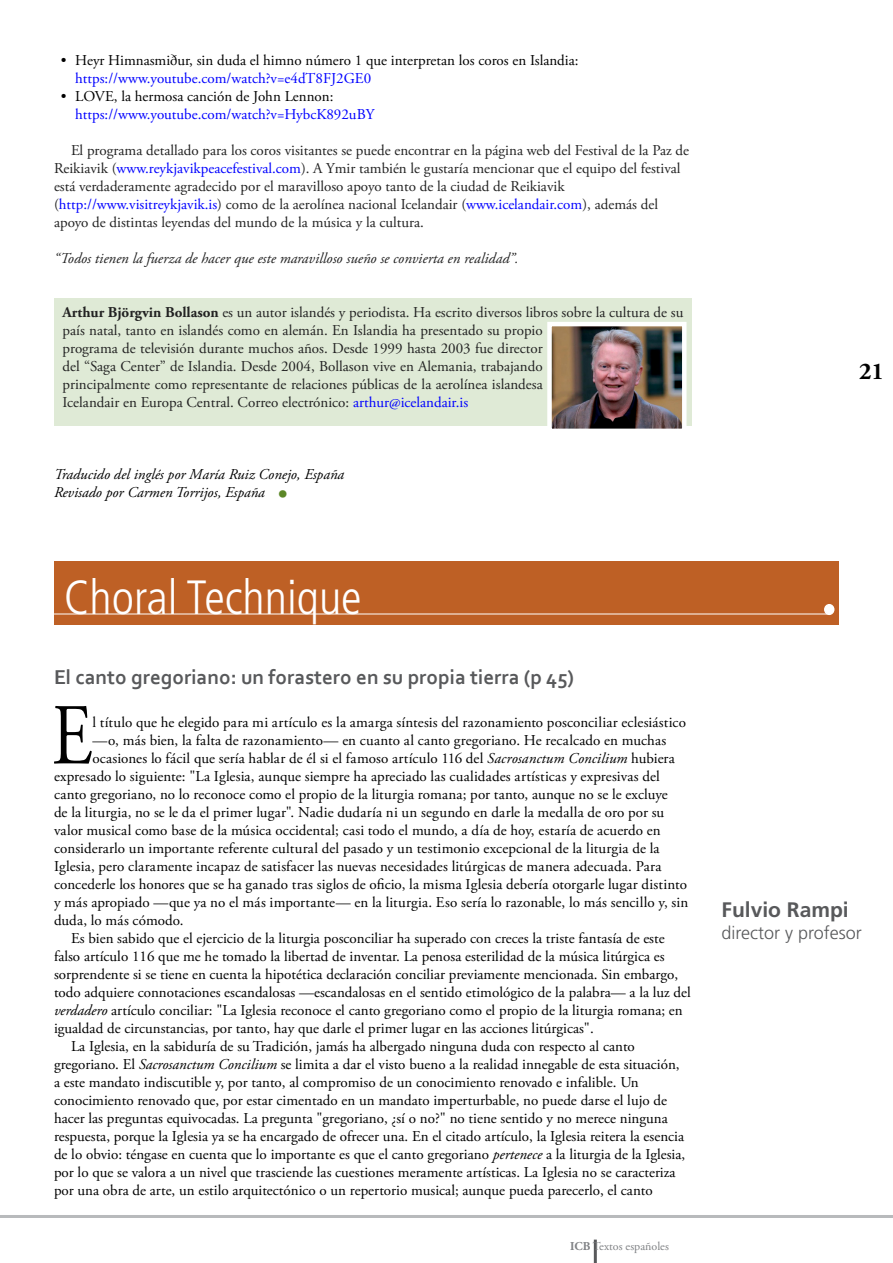
<style>
.page{position:relative;width:893px;height:1263px;background:#fff}
.page>*{position:absolute;margin:0;border:0;box-sizing:border-box;transform-origin:0 0}
.TextFirstLetter{font:86.55px "Adobe Garamond Pro";color:#000;scale:.8 1}
.t1{font:300 condensed 48px "Frutiger";color:#fff}
.t2{font:700 24px "Adobe Garamond Pro";color:#000}
.t3{font:700 21px "Corbel";color:#58595b}
.t4{font:700 21px "Frutiger";color:#58595b}
.t5{font:300 18px "Frutiger";color:#58595b}
.TextIntended{font:15px/18px "Adobe Garamond Pro";color:#000}
.TextFirstLetter-2{font:15px "Adobe Garamond Pro";letter-spacing:.01em;color:#000}
.TextIntended-2{font:15px/18px "Adobe Garamond Pro";color:#222}
.TextBullet{font:15px/18px "Adobe Garamond Pro";color:#000}
.TextBullet-2{font:15px/18px "Adobe Garamond Pro";color:#00f}
.t6{font:italic 15px "Adobe Garamond Pro";color:#000}
.t7{font:italic 15px "Adobe Garamond Pro";color:#222}
.t8{font:12px "Adobe Garamond Pro";color:#808285}
.s1{color:#00f}
.s2{color:#000}
.s3{font-weight:700}
.s4{font-size:27px;color:#5c8727}
.s5{font-style:italic}
</style>
<div class="page">
<hr style="left:0;top:1215px;width:893px;height:3px;background:#b8babc">
<hr style="left:594px;top:1239px;width:3px;height:24px;background:#58595b">
<div style="left:54px;top:298px;width:638px;height:128px;background:#dfead6"></div>
<img style="left:552px;top:327px;width:129px;height:101px">
<div style="left:547px;top:322px;width:139px;height:111px;border:4px solid #fff"></div>
<div style="left:54px;top:561px;width:785px;height:64px;background:#be6025"></div>
<hr style="left:54px;top:614px;width:775px;height:1px;background:#fff">
<div style="left:825px;top:605px;width:9px;height:9px;background:#fff;border-radius:50%"></div>
<div style="left:824px;top:604px;width:10px;height:11px;border:2px solid #fff;border-radius:50%"></div>
<p class="TextBullet" style="left:75px;top:52px;width:505px;text-indent:-14px">• Heyr Himnasmiður, sin duda el himno número 1 que interpretan los coros en Islandia: <span class="s1">https://www.youtube.com/watch?v=e4dT8FJ2GE0</span></p>
<p class="TextBullet-2" style="left:75px;top:88px;width:301px;text-indent:-14px"><span class="s2">• LOVE, la hermosa canción de John Lennon: </span>https://www.youtube.com/watch?v=HybcK892uBY</p>
<p class="TextIntended-2" style="left:54px;top:142px;width:636px;text-indent:17px">El programa detallado para los coros visitantes se puede encontrar en la página web del Festival de la Paz de Reikiavik (<span class="s1">www.reykjavikpeacefestival.com</span>). A Ymir también le gustaría mencionar que el equipo del festival está verdaderamente agradecido por el maravilloso apoyo tanto de la ciudad de Reikiavik (<span class="s1">http://www.visitreykjavik.is</span>) como de la aerolínea nacional Icelandair (<span class="s1">www.icelandair.com</span>), además del apoyo de distintas leyendas del mundo de la música y la cultura.</p>
<p class="t7" style="left:54px;top:249px;width:466px">“Todos tienen la fuerza de hacer que este maravilloso sueño se convierta en realidad”.</p>
<p class="TextIntended-2" style="left:63px;top:304px;width:622px"><span class="s3">Arthur Björgvin Bollason</span> es un autor islandés y periodista. Ha escrito diversos libros sobre la cultura de su país natal, tanto en islandés como en alemán. En Islandia ha presentado su propio<br>programa de televisión durante muchos años. Desde 1999 hasta 2003 fue director<br>del “Saga Center” de Islandia. Desde 2004, Bollason vive en Alemania, trabajando<br>principalmente como representante de relaciones públicas de la aerolínea islandesa<br>Icelandair en Europa Central. Correo electrónico: <span class="s1">arthur@icelandair.is</span></p>
<p class="t6" style="left:54px;top:465px;width:292px">Traducido del inglés por María Ruiz Conejo, España</p>
<p class="t6" style="left:54px;top:483px;width:234px">Revisado por Carmen Torrijos, España <span class="s4">•</span></p>
<p class="t1" style="left:64px;top:570px;width:299px">Choral Technique</p>
<p class="t3" style="left:54px;top:664px;width:522px">El canto gregoriano: un forastero en su propia tierra (p 45)</p>
<p class="TextFirstLetter" style="left:52px;top:684px;width:52px">E</p>
<p class="TextFirstLetter-2" style="left:92px;top:714px;width:595px">l título que he elegido para mi artículo es la amarga síntesis del razonamiento posconciliar eclesiástico</p>
<p class="TextFirstLetter-2" style="left:92px;top:732px;width:575px">—o, más bien, la falta de razonamiento— en cuanto al canto gregoriano. He recalcado en muchas</p>
<p class="TextFirstLetter-2" style="left:92px;top:750px;width:584px">ocasiones lo fácil que sería hablar de él si el famoso artículo 116 del <span class="s5">Sacrosanctum Concilium</span> hubiera</p>
<p class="TextFirstLetter-2" style="left:54px;top:768px;width:607px">expresado lo siguiente: "La Iglesia, aunque siempre ha apreciado las cualidades artísticas y expresivas del</p>
<p class="TextFirstLetter-2" style="left:54px;top:786px;width:615px">canto gregoriano, no lo reconoce como el propio de la liturgia romana; por tanto, aunque no se le excluye</p>
<p class="TextFirstLetter-2" style="left:54px;top:804px;width:612px">de la liturgia, no se le da el primer lugar". Nadie dudaría ni un segundo en darle la medalla de oro por su</p>
<p class="TextFirstLetter-2" style="left:54px;top:822px;width:608px">valor musical como base de la música occidental; casi todo el mundo, a día de hoy, estaría de acuerdo en</p>
<p class="TextFirstLetter-2" style="left:54px;top:840px;width:607px">considerarlo un importante referente cultural del pasado y un testimonio excepcional de la liturgia de la</p>
<p class="TextFirstLetter-2" style="left:54px;top:858px;width:609px">Iglesia, pero claramente incapaz de satisfacer las nuevas necesidades litúrgicas de manera adecuada. Para</p>
<p class="TextFirstLetter-2" style="left:54px;top:876px;width:634px">concederle los honores que se ha ganado tras siglos de oficio, la misma Iglesia debería otorgarle lugar distinto</p>
<p class="TextFirstLetter-2" style="left:54px;top:894px;width:636px">y más apropiado —que ya no el más importante— en la liturgia. Eso sería lo razonable, lo más sencillo y, sin</p>
<p class="TextFirstLetter-2" style="left:54px;top:912px;width:131px">duda, lo más cómodo.</p>
<p class="TextIntended" style="left:54px;top:930px;width:638px;text-indent:17px">Es bien sabido que el ejercicio de la liturgia posconciliar ha superado con creces la triste fantasía de este falso artículo 116 que me he tomado la libertad de inventar. La penosa esterilidad de la música litúrgica es sorprendente si se tiene en cuenta la hipotética declaración conciliar previamente mencionada. Sin embargo, todo adquiere connotaciones escandalosas —escandalosas en el sentido etimológico de la palabra— a la luz del <span class="s5">verdadero</span> artículo conciliar: "La Iglesia reconoce el canto gregoriano como el propio de la liturgia romana; en igualdad de circunstancias, por tanto, hay que darle el primer lugar en las acciones litúrgicas".</p>
<p class="TextIntended" style="left:54px;top:1038px;width:633px;text-indent:17px">La Iglesia, en la sabiduría de su Tradición, jamás ha albergado ninguna duda con respecto al canto gregoriano. El <span class="s5">Sacrosanctum Concilium</span> se limita a dar el visto bueno a la realidad innegable de esta situación, a este mandato indiscutible y, por tanto, al compromiso de un conocimiento renovado e infalible. Un conocimiento renovado que, por estar cimentado en un mandato imperturbable, no puede darse el lujo de hacer las preguntas equivocadas. La pregunta "gregoriano, ¿sí o no?" no tiene sentido y no merece ninguna respuesta, porque la Iglesia ya se ha encargado de ofrecer una. En el citado artículo, la Iglesia reitera la esencia de lo obvio: téngase en cuenta que lo importante es que el canto gregoriano <span class="s5">pertenece</span> a la liturgia de la Iglesia, por lo que se valora a un nivel que trasciende las cuestiones meramente artísticas. La Iglesia no se caracteriza por una obra de arte, un estilo arquitectónico o un repertorio musical; aunque pueda parecerlo, el canto</p>
<p class="t8" style="left:570px;top:1239px;width:100px"><span class="s3">ICB</span> Textos españoles</p>
<p class="t2" style="left:859px;top:357px;width:26px">21</p>
<p class="t4" style="left:722px;top:898px;width:129px">Fulvio Rampi</p>
<p class="t5" style="left:722px;top:923px;width:142px">director y profesor</p>
</div>
